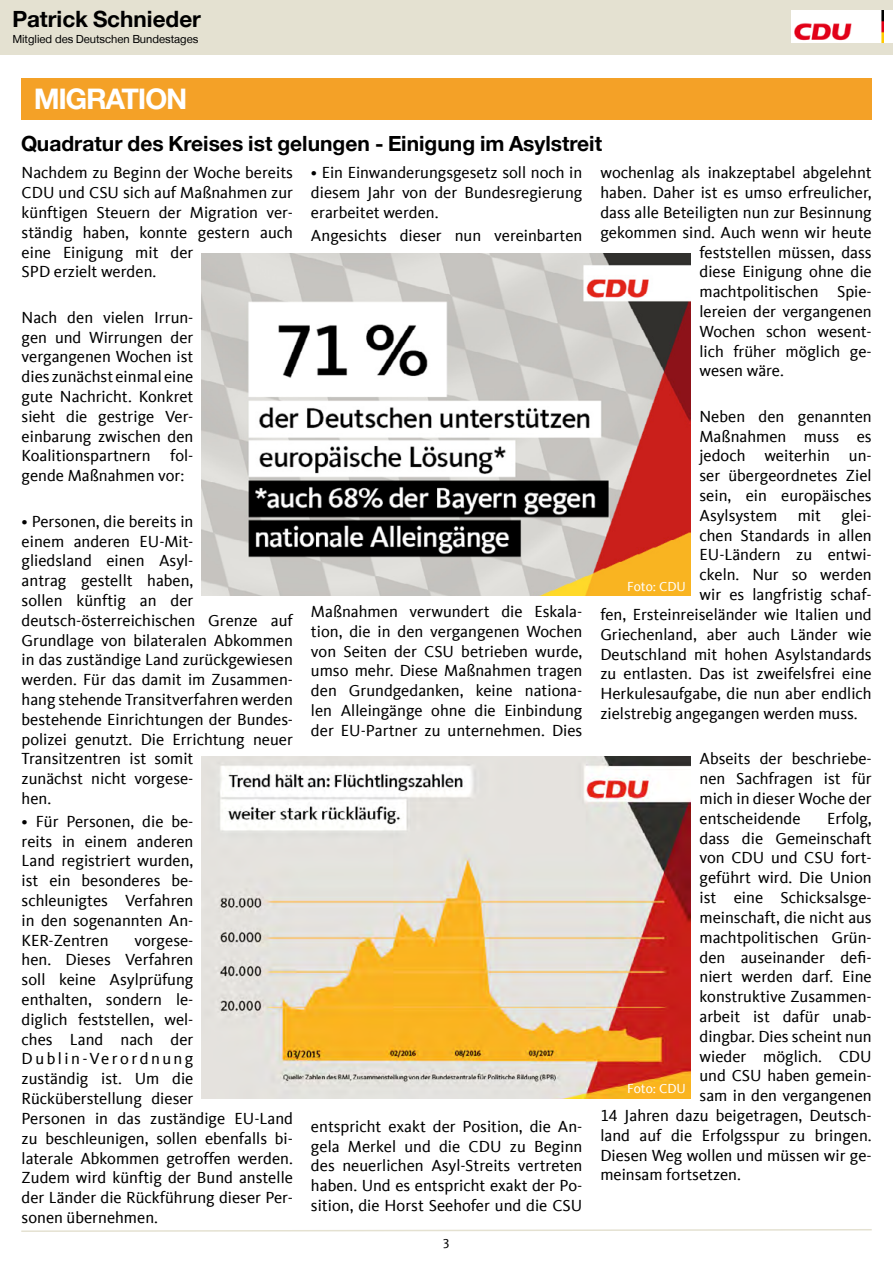
<style>
.page{position:relative;width:893px;height:1263px;background:#fff}
.page>*{position:absolute;margin:0;border:0;box-sizing:border-box;transform-origin:0 0}
.t1{font:700 28.5px "CDU Helvetica";color:#fff}
.t2{font:700 22.5px "CDU Helvetica";color:#000}
.CDU{font:700 21px "CDU Helvetica";color:#000}
.CDU-2{font:16.5px/19.8px "CDU Kievit Tab";color:#000;text-align:justify}
.t3{font:13.5px "CDU Kievit Tab";color:#fff}
.t4{font:13.5px "CDU Kievit Tab";color:#000}
.t5{font:11.25px "CDU Helvetica";color:#000}
</style>
<div class="page">
<div style="left:0;top:0;width:893px;height:54px;background:#e4e1d1"></div>
<img style="left:791px;top:11px;width:93px;height:32px">
<div style="left:884px;top:11px;width:9px;height:32px;background:#fff"></div>
<svg style="left:21px;top:1229px;width:851px;height:3px"></svg>
<div style="left:22px;top:78px;width:850px;height:42px;background:#f4a127"></div>
<img style="left:202px;top:253px;width:489px;height:342px">
<img style="left:202px;top:756px;width:489px;height:342px">
<h2 class="t2" style="left:13px;top:5px;width:190px">Patrick Schnieder</h2>
<p class="t5" style="left:13px;top:32px;width:187px">Mitglied des Deutschen Bundestages</p>
<h1 class="t1" style="left:34px;top:82px;width:154px">MIGRATION</h1>
<p class="CDU" style="left:21px;top:131px;width:582px">Quadratur des Kreises ist gelungen - Einigung im Asylstreit</p>
<p class="CDU-2" style="left:22px;top:163px;width:273px;text-align:left">Nachdem zu Beginn der Woche bereits<br>CDU und CSU sich auf Maßnahmen zur künftigen Steuern der Migration ver&shy;ständig haben, konnte gestern auch eine Einigung mit der<br>SPD erzielt werden.</p>
<p class="CDU-2" style="left:22px;top:308px;width:173px">Nach den vielen Irrun&shy;gen und Wirrungen der vergangenen Wochen ist dies zunächst einmal eine gute Nachricht. Konkret sieht die gestrige Ver&shy;einbarung zwischen den Koalitionspartnern fol&shy;gende Maßnahmen vor:</p>
<p class="CDU-2" style="left:22px;top:512px;width:273px;text-align:left">• Personen, die bereits in<br>einem anderen EU-Mit-<br>gliedsland einen Asyl-<br>antrag gestellt haben,<br>sollen künftig an der deutsch-österreichischen Grenze auf<br>Grundlage von bilateralen Abkommen in das zuständige Land zurückgewiesen werden. Für das damit im Zusammen&shy;hang stehende Transitverfahren werden bestehende Einrichtungen der Bundes&shy;polizei genutzt. Die Errichtung neuer<br>Transitzentren ist somit<br>zunächst nicht vorgese-<br>hen.</p>
<p class="CDU-2" style="left:22px;top:812px;width:173px">• Für Personen, die be&shy;reits in einem anderen Land registriert wurden, ist ein besonderes be&shy;schleunigtes Verfahren in den sogenannten An-KER-Zentren</p>
<p class="CDU-2" style="left:22px;top:930px;width:273px;text-align:left;text-indent:113px">vorgese-<br>hen. Dieses Verfahren<br>soll keine Asylprüfung<br>enthalten, sondern le-<br>diglich feststellen, wel-<br>ches Land nach der<br>Dublin-Verordnung<br>zuständig ist. Um die<br>Rücküberstellung dieser<br>Personen in das zuständige EU-Land zu beschleunigen, sollen ebenfalls bi&shy;laterale Abkommen getroffen werden.<br>Zudem wird künftig der Bund anstelle der Länder die Rückführung dieser Per&shy;sonen übernehmen.</p>
<p class="CDU-2" style="left:311px;top:163px;width:273px">• Ein Einwanderungsgesetz soll noch in diesem Jahr von der Bundesregierung erarbeitet werden.</p>
<p class="CDU-2" style="left:311px;top:225px;width:273px">Angesichts dieser nun vereinbarten</p>
<p class="CDU-2" style="left:311px;top:602px;width:273px">Maßnahmen verwundert die Eskala&shy;tion, die in den vergangenen Wochen von Seiten der CSU betrieben wurde, umso mehr. Diese Maßnahmen tragen den Grundgedanken, keine nationa&shy;len Alleingänge ohne die Einbindung der EU-Partner zu unternehmen. Dies</p>
<p class="CDU-2" style="left:311px;top:1116px;width:273px">entspricht exakt der Position, die An&shy;gela Merkel und die CDU zu Beginn des neuerlichen Asyl-Streits vertreten haben. Und es entspricht exakt der Po&shy;sition, die Horst Seehofer und die CSU</p>
<p class="t4" style="left:443px;top:1236px;width:9px">3</p>
<p class="CDU-2" style="left:600px;top:163px;width:273px">wochenlag als inakzeptabel abgelehnt</p>
<p class="CDU-2" style="left:600px;top:183px;width:273px">haben. Daher ist es umso erfreulicher,</p>
<p class="CDU-2" style="left:600px;top:203px;width:273px">dass alle Beteiligten nun zur Besinnung</p>
<p class="CDU-2" style="left:600px;top:222px;width:273px">gekommen sind. Auch wenn wir heute</p>
<p class="CDU-2" style="left:699px;top:242px;width:174px">feststellen müssen, dass</p>
<p class="CDU-2" style="left:699px;top:262px;width:174px">diese Einigung ohne die</p>
<p class="CDU-2" style="left:699px;top:282px;width:174px">machtpolitischen Spie-</p>
<p class="CDU-2" style="left:699px;top:302px;width:174px">lereien der vergangenen</p>
<p class="CDU-2" style="left:699px;top:321px;width:174px">Wochen schon wesent-</p>
<p class="CDU-2" style="left:699px;top:341px;width:174px">lich früher möglich ge-</p>
<p class="CDU-2" style="left:699px;top:361px;width:86px">wesen wäre.</p>
<p class="CDU-2" style="left:699px;top:407px;width:174px">Neben den genannten</p>
<p class="CDU-2" style="left:699px;top:426px;width:174px">Maßnahmen muss es</p>
<p class="CDU-2" style="left:699px;top:446px;width:174px">jedoch weiterhin un-</p>
<p class="CDU-2" style="left:699px;top:466px;width:174px">ser übergeordnetes Ziel</p>
<p class="CDU-2" style="left:699px;top:486px;width:174px">sein, ein europäisches</p>
<p class="CDU-2" style="left:699px;top:506px;width:174px">Asylsystem mit glei-</p>
<p class="CDU-2" style="left:699px;top:525px;width:174px">chen Standards in allen</p>
<p class="CDU-2" style="left:699px;top:545px;width:174px">EU-Ländern zu entwi-</p>
<p class="CDU-2" style="left:699px;top:565px;width:174px">ckeln. Nur so werden</p>
<p class="CDU-2" style="left:699px;top:585px;width:174px">wir es langfristig schaf-</p>
<p class="CDU-2" style="left:600px;top:605px;width:273px">fen, Ersteinreiseländer wie Italien und</p>
<p class="CDU-2" style="left:600px;top:624px;width:273px">Griechenland, aber auch Länder wie</p>
<p class="CDU-2" style="left:600px;top:644px;width:273px">Deutschland mit hohen Asylstandards</p>
<p class="CDU-2" style="left:600px;top:664px;width:273px">zu entlasten. Das ist zweifelsfrei eine</p>
<p class="CDU-2" style="left:600px;top:684px;width:273px">Herkulesaufgabe, die nun aber endlich</p>
<p class="CDU-2" style="left:600px;top:704px;width:259px">zielstrebig angegangen werden muss.</p>
<p class="CDU-2" style="left:699px;top:749px;width:174px">Abseits der beschriebe&shy;nen Sachfragen ist für mich in dieser Woche der entscheidende</p>
<p class="t3" style="left:627px;top:579px;width:60px">Foto: CDU</p>
<p class="CDU-2" style="left:827px;top:809px;width:46px">Erfolg,</p>
<p class="CDU-2" style="left:699px;top:828px;width:174px">dass die Gemeinschaft</p>
<p class="CDU-2" style="left:699px;top:848px;width:174px">von CDU und CSU fort-</p>
<p class="CDU-2" style="left:699px;top:868px;width:174px">geführt wird. Die Union</p>
<p class="CDU-2" style="left:699px;top:888px;width:174px">ist eine Schicksalsge-</p>
<p class="CDU-2" style="left:699px;top:908px;width:174px">meinschaft, die nicht aus</p>
<p class="CDU-2" style="left:699px;top:927px;width:174px">machtpolitischen Grün-</p>
<p class="CDU-2" style="left:699px;top:947px;width:174px">den auseinander defi-</p>
<p class="CDU-2" style="left:699px;top:967px;width:174px">niert werden darf. Eine</p>
<p class="CDU-2" style="left:699px;top:987px;width:174px">konstruktive Zusammen-</p>
<p class="CDU-2" style="left:699px;top:1007px;width:174px">arbeit ist dafür unab-</p>
<p class="CDU-2" style="left:699px;top:1026px;width:174px">dingbar. Dies scheint nun</p>
<p class="CDU-2" style="left:699px;top:1046px;width:174px">wieder möglich. CDU</p>
<p class="CDU-2" style="left:699px;top:1066px;width:174px">und CSU haben gemein-</p>
<p class="CDU-2" style="left:699px;top:1086px;width:174px">sam in den vergangenen</p>
<p class="CDU-2" style="left:600px;top:1106px;width:273px">14 Jahren dazu beigetragen, Deutsch-</p>
<p class="CDU-2" style="left:600px;top:1125px;width:273px">land auf die Erfolgsspur zu bringen.</p>
<p class="CDU-2" style="left:600px;top:1145px;width:273px">Diesen Weg wollen und müssen wir ge-</p>
<p class="CDU-2" style="left:600px;top:1165px;width:142px">meinsam fortsetzen.</p>
<p class="t3" style="left:627px;top:1081px;width:60px">Foto: CDU</p>
</div>
